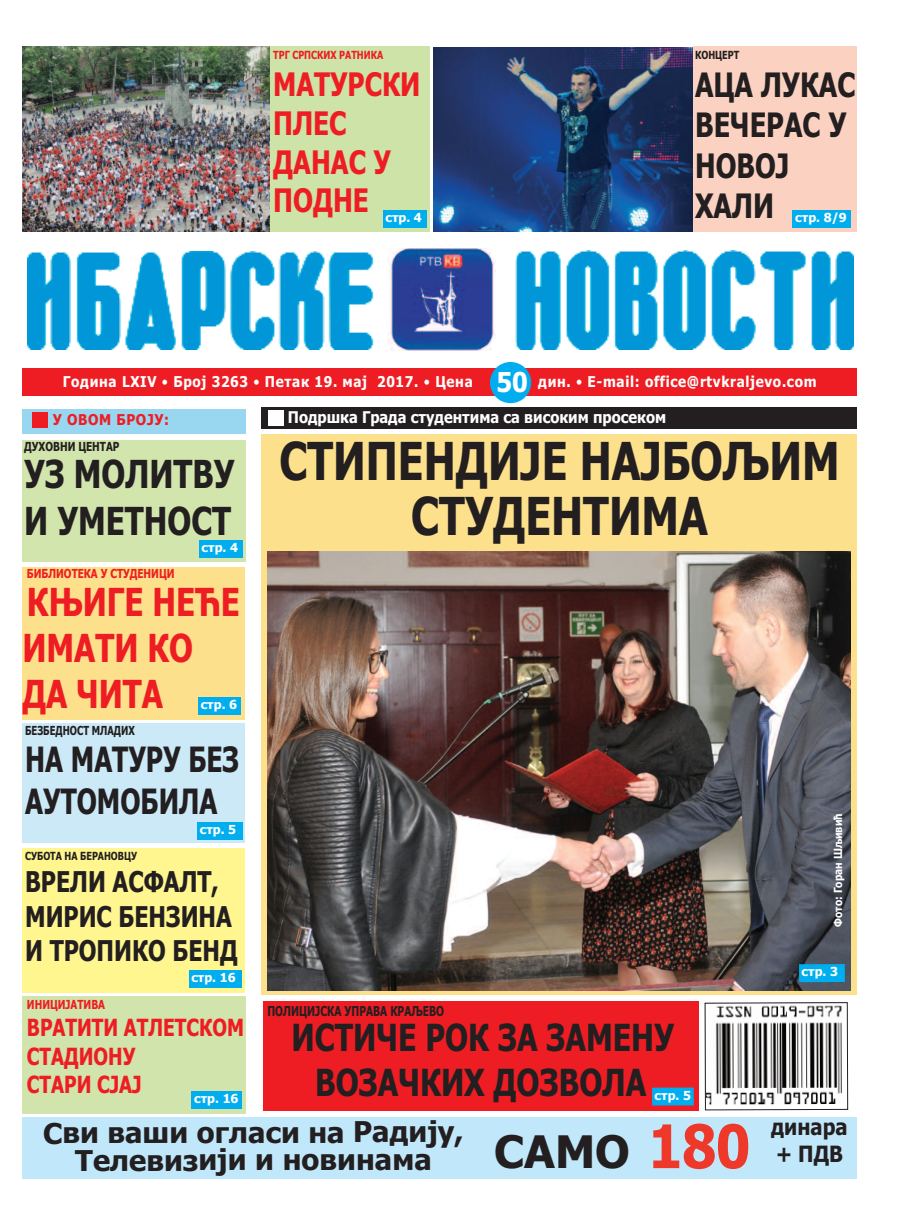
<style>
.page{position:relative;width:902px;height:1226px;background:#fff}
.page>*{position:absolute;margin:0;border:0;box-sizing:border-box;transform-origin:0 0}
.t1{font:700 60px "Tahoma";color:#ee392a;scale:.9 1}
.t2{font:700 52.5px/55px "Tahoma";color:#231f20;text-align:center;scale:.8 1}
.t3{font:700 45px "Tahoma";color:#231f20}
.t4{font:700 38.75px/46.5px "Tahoma";color:#ee1d23;scale:.8 1}
.t5{font:700 38.75px/46.5px "Tahoma";color:#231f20;scale:.8 1}
.t6{font:700 37.5px/45px "Tahoma";color:#231f20;text-align:center;scale:.8 1}
.t7{font:700 35px/42px "Tahoma";color:#231f20;scale:.75 1}
.t8{font:700 33.75px/40.5px "Tahoma";color:#231f20;scale:.8 1}
.t9{font:700 32.5px/39px "Tahoma";color:#ee1d23;scale:.8 1}
.t10{font:700 28.75px/27.6px "Tahoma";color:#231f20;text-align:center}
.t11{font:700 28.75px/34.5px "Tahoma";color:#231f20;scale:.8 1}
.t12{font:700 27.5px "Tahoma";color:#fff;scale:.9 1}
.t13{font:700 23.75px/28.5px "Tahoma";color:#ee1d23;scale:.8 1}
.t14{font:700 22.5px/27px "Tahoma";color:#231f20;scale:.9 1}
.t15{font:700 16.25px "Tahoma";color:#fff;scale:.9 1}
.t16{font:700 15px "Tahoma";letter-spacing:.05em;color:#fff;scale:.9 1}
.t17{font:700 15px "Tahoma";letter-spacing:.05em;color:#ee1d23;scale:.9 1}
.t18{font:700 13.75px "Tahoma";color:#231f20;scale:.75 1}
.t19{font:700 12.5px "Tahoma";color:#fff}
.t20{font:700 12.5px "Tahoma";color:#ee1d23;scale:.8 1}
.t21{font:700 12.5px "Tahoma";color:#231f20;scale:.75 1}
.t22{font:700 12.5px "Tahoma";color:#231f20;scale:.8 1}
.t23{font:700 11.25px "Tahoma";color:#231f20;scale:.8 1}
.t24{font:700 11.25px "Tahoma";color:#ee1d23;scale:.8 1}
.t25{font:700 11.25px "Tahoma";color:#fff;scale:.9 1}
.s1{font-weight:400}
</style>
<div class="page">
<img style="left:515px;top:250px;width:338px;height:99px">
<img style="left:28px;top:251px;width:345px;height:99px">
<div style="left:22px;top:369px;width:835px;height:27px;background:#ee1d23"></div>
<img style="left:388px;top:248px;width:107px;height:103px">
<div style="left:490px;top:362px;width:41px;height:41px;background:#00aeef;border-radius:50%"></div>
<div style="left:22px;top:440px;width:224px;height:121px;background:#d1e5ad"></div>
<div style="left:22px;top:567px;width:223px;height:153px;background:#fce08b"></div>
<div style="left:22px;top:723px;width:223px;height:120px;background:#cbe9f7"></div>
<div style="left:261px;top:434px;width:596px;height:560px;background:#fce08b"></div>
<div style="left:22px;top:1118px;width:835px;height:61px;background:#c1e8fa"></div>
<div style="left:22px;top:409px;width:224px;height:24px;background:#99d6f0"></div>
<div style="left:32px;top:412px;width:16px;height:16px;background:#ee1d23"></div>
<div style="left:262px;top:408px;width:595px;height:21px;background:#231f20"></div>
<div style="left:268px;top:411px;width:15px;height:15px;background:#fff"></div>
<img style="left:268px;top:552px;width:583px;height:438px">
<div style="left:22px;top:848px;width:223px;height:144px;background:#fff690"></div>
<div style="left:189px;top:970px;width:52px;height:18px;background:#00aeef"></div>
<div style="left:197px;top:822px;width:45px;height:18px;background:#00aeef"></div>
<svg style="left:704px;top:1002px;width:144px;height:109px"></svg>
<div style="left:799px;top:964px;width:46px;height:18px;background:#00aeef"></div>
<div style="left:199px;top:540px;width:43px;height:18px;background:#00aeef"></div>
<div style="left:22px;top:996px;width:224px;height:117px;background:#d0e4ab"></div>
<div style="left:192px;top:1091px;width:50px;height:18px;background:#00aeef"></div>
<div style="left:198px;top:697px;width:42px;height:18px;background:#00aeef"></div>
<div style="left:236px;top:46px;width:194px;height:186px;background:#cde3a7"></div>
<img style="left:433px;top:47px;width:260px;height:185px">
<img style="left:22px;top:46px;width:247px;height:186px">
<div style="left:383px;top:210px;width:43px;height:18px;background:#00aeef"></div>
<div style="left:693px;top:46px;width:164px;height:186px;background:#fbd2c1"></div>
<div style="left:793px;top:210px;width:58px;height:18px;background:#00aeef"></div>
<div style="left:263px;top:1001px;width:435px;height:109px;background:#ee1d23"></div>
<div style="left:652px;top:1088px;width:42px;height:18px;background:#00aeef"></div>
<p class="t24" style="left:273px;top:48px;width:139px">ТРГ СРПСКИХ РАТНИКА</p>
<h3 class="t9" style="left:273px;top:65px;width:185px">МАТУРСКИ<br>ПЛЕС<br>ДАНАС У<br>ПОДНЕ</h3>
<p class="t19" style="left:385px;top:211px;width:38px">стр. 4</p>
<p class="t23" style="left:695px;top:48px;width:57px">КОНЦЕРТ</p>
<h3 class="t8" style="left:695px;top:65px;width:202px">АЦА ЛУКАС<br>ВЕЧЕРАС У<br>НОВОЈ<br>ХАЛИ</h3>
<p class="t19" style="left:795px;top:211px;width:53px">стр. 8/9</p>
<h3 class="t12" style="left:496px;top:366px;width:37px">50</h3>
<p class="t16" style="left:63px;top:374px;width:457px">Година LXIV <span class="s1">•</span> Број 3263 <span class="s1">•</span> Петак 19. мај 2017. <span class="s1">•</span> Цена</p>
<p class="t16" style="left:538px;top:374px;width:311px">дин. <span class="s1">•</span> Е-mail: office@rtvkraljevo.com</p>
<p class="t17" style="left:53px;top:411px;width:131px">У ОВОМ БРОЈУ:</p>
<p class="t15" style="left:288px;top:408px;width:422px">Подршка Града студентима са високим просеком</p>
<p class="t22" style="left:24px;top:439px;width:120px">ДУХОВНИ ЦЕНТАР</p>
<h3 class="t5" style="left:24px;top:452px;width:264px">УЗ МОЛИТВУ<br>И УМЕТНОСТ</h3>
<p class="t20" style="left:27px;top:566px;width:186px">БИБЛИОТЕКА У СТУДЕНИЦИ</p>
<h3 class="t4" style="left:22px;top:579px;width:273px">КЊИГЕ НЕЋЕ<br>ИМАТИ КО<br>ДА ЧИТА</h3>
<p class="t21" style="left:25px;top:724px;width:148px">БЕЗБЕДНОСТ МЛАДИХ</p>
<h3 class="t7" style="left:25px;top:738px;width:287px">НА МАТУРУ БЕЗ<br>АУТОМОБИЛА</h3>
<p class="t19" style="left:202px;top:540px;width:38px">стр. 4</p>
<p class="t19" style="left:201px;top:698px;width:38px">стр. 6</p>
<p class="t19" style="left:200px;top:822px;width:38px">стр. 5</p>
<p class="t23" style="left:25px;top:850px;width:141px">СУБОТА НА БЕРАНОВЦУ</p>
<h3 class="t11" style="left:25px;top:865px;width:267px">ВРЕЛИ АСФАЛТ,<br>МИРИС БЕНЗИНА<br>И ТРОПИКО БЕНД</h3>
<p class="t19" style="left:191px;top:970px;width:46px">стр. 16</p>
<p class="t20" style="left:27px;top:998px;width:99px">ИНИЦИЈАТИВА</p>
<h3 class="t13" style="left:27px;top:1014px;width:273px">ВРАТИТИ АТЛЕТСКОМ<br>СТАДИОНУ<br>СТАРИ СЈАЈ</h3>
<p class="t19" style="left:194px;top:1092px;width:46px">стр. 16</p>
<h2 class="t2" style="left:279px;top:434px;width:702px">СТИПЕНДИЈЕ НАЈБОЉИМ<br>СТУДЕНТИМА</h2>
<p class="t25" style="left:831px;top:927px;width:127px;rotate:-90deg">Фото: Горан Шљивић</p>
<p class="t18" style="left:267px;top:1003px;width:237px">ПОЛИЦИЈСКА УПРАВА КРАЉЕВО</p>
<h3 class="t6" style="left:292px;top:1016px;width:480px">ИСТИЧЕ РОК ЗА ЗАМЕНУ<br>ВОЗАЧКИХ ДОЗВОЛА</h3>
<p class="t19" style="left:654px;top:1088px;width:38px">стр. 5</p>
<p class="t19" style="left:801px;top:965px;width:38px">стр. 3</p>
<h3 class="t10" style="left:43px;top:1119px;width:422px">Сви ваши огласи на Радију,<br>Телевизији и новинама</h3>
<h3 class="t3" style="left:494px;top:1126px;width:137px">САМО</h3>
<h3 class="t14" style="left:771px;top:1114px;width:86px">динара + ПДВ</h3>
<h1 class="t1" style="left:648px;top:1112px;width:115px">180</h1>
</div>
